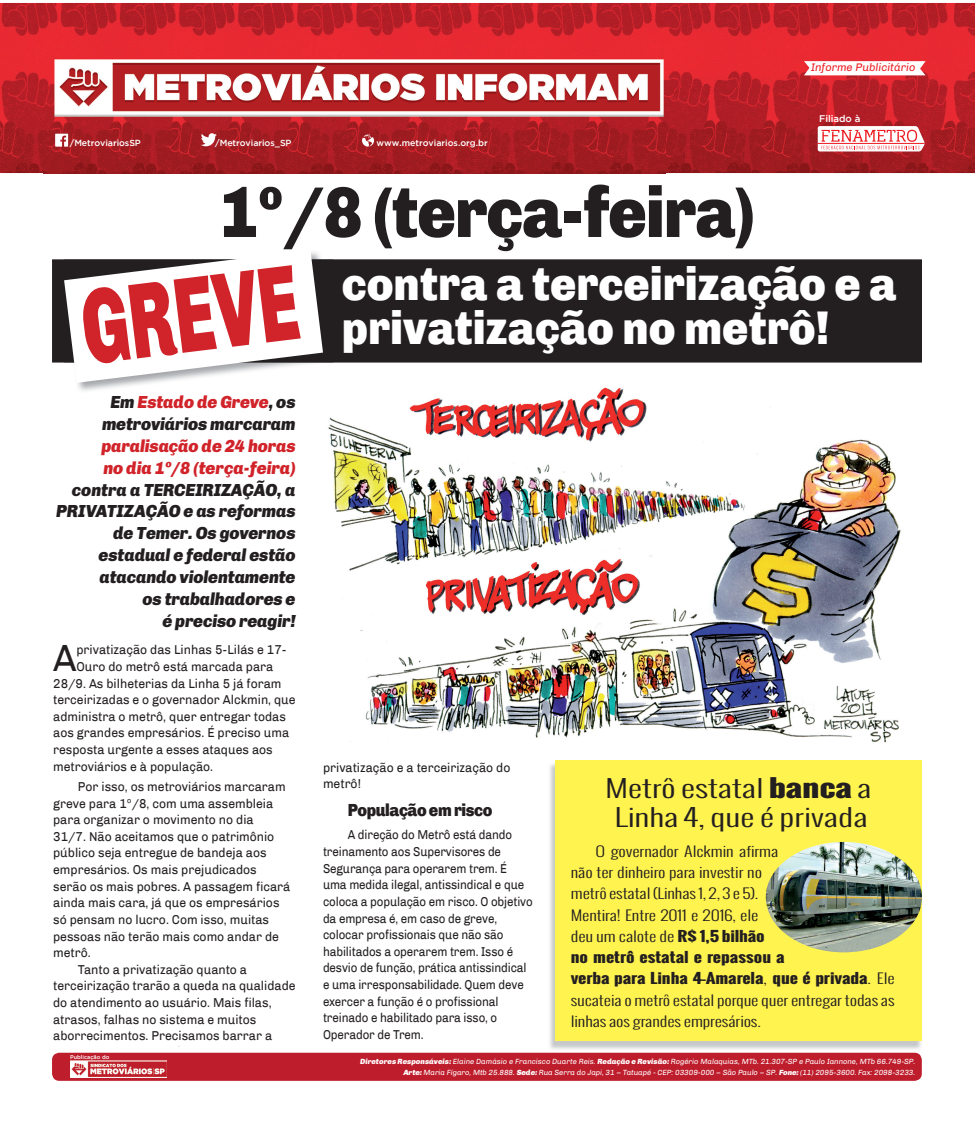
<style>
.page{position:relative;width:975px;height:1134px;background:#fff}
.page>*{position:absolute;margin:0;border:0;box-sizing:border-box;transform-origin:0 0}
.t1{font:900 107.5px "Chivo";color:#d1232a;scale:.62 1}
.t2{font:900 72px "Chivo";letter-spacing:-.02em;color:#231f20;scale:.9 1}
.t3{font:900 47.25px/43.8px "Chivo";color:#fff;scale:.93 1}
.t4{font:37.88px "Chivo";color:#231f20;scale:.95 1}
.t5{font:300 23.75px/28.5px "Oswald";letter-spacing:-.01em;color:#231f20;text-align:center;scale:1.5 1}
.t6{font:italic 900 17.5px/21.9px "Chivo";letter-spacing:-.01em;color:#231f20;text-align:center;scale:.95 1}
.t7{font:italic 900 17.5px/21.9px "Chivo";letter-spacing:-.01em;color:#d1232a;scale:.95 1}
.t8{font:900 17.5px "Chivo";letter-spacing:-.025em;color:#231f20;scale:.9 1}
.t9{font:300 13.75px/21.2px "Oswald";letter-spacing:-.01em;color:#231f20;scale:1.3 1}
.t10{font:12.88px/16.6px "Chivo";color:#231f20;scale:.95 1}
.t11{font:12.88px/16.6px "Chivo";color:#231f20;scale:.9 1}
.t12{font:italic 11px "Chivo";color:#ee1d23}
.t13{font:500 9.62px "Gotham";letter-spacing:-.005em;color:#fff}
.t14{font:500 8.88px "Gotham";letter-spacing:-.005em;color:#fff}
.t15{font:italic 7.5px/11.2px "Chivo";letter-spacing:-.005em;color:#fff;text-align:right}
.t16{font:500 5.5px "Gotham";color:#fff}
.s1{color:#d1232a}
.s2{font-weight:700}
.s3{font-weight:900}
</style>
<div class="page">
<img style="left:328px;top:387px;width:573px;height:356px">
<img style="left:0;top:3px;width:974px;height:85px">
<img style="left:0;top:88px;width:44px;height:85px">
<img style="left:665px;top:88px;width:309px;height:85px">
<img style="left:44px;top:131px;width:621px;height:42px">
<svg style="left:817px;top:126px;width:107px;height:25px"></svg>
<hr style="left:817px;top:143px;width:107px;height:1px;background:#ee1d23">
<svg style="left:55px;top:134px;width:13px;height:13px"></svg>
<svg style="left:362px;top:135px;width:12px;height:12px"></svg>
<svg style="left:201px;top:133px;width:16px;height:13px"></svg>
<svg style="left:803px;top:61px;width:122px;height:14px"></svg>
<img style="left:43px;top:56px;width:630px;height:75px">
<div style="left:52px;top:1053px;width:869px;height:28px;background:#be1d2c;border-radius:7px"></div>
<img style="left:70px;top:1061px;width:97px;height:17px">
<div style="left:52px;top:259px;width:869px;height:104px;background:#231f20"></div>
<svg style="left:64px;top:252px;width:270px;height:141px"></svg>
<img style="left:550px;top:762px;width:372px;height:287px">
<div style="left:555px;top:760px;width:366px;height:280px;background:#fff34f"></div>
<img style="left:765px;top:842px;width:156px;height:110px">
<p class="t12" style="left:811px;top:61px;width:106px">Informe Publicitário</p>
<p class="t14" style="left:70px;top:137px;width:73px">/MetroviariosSP</p>
<p class="t14" style="left:215px;top:138px;width:78px">/Metroviarios_SP</p>
<p class="t14" style="left:376px;top:138px;width:113px">www.metroviarios.org.br</p>
<p class="t13" style="left:819px;top:113px;width:43px">Filiado à</p>
<h2 class="t2" style="left:219px;top:169px;width:596px">1º/8 (terça-feira)</h2>
<h3 class="t3" style="left:342px;top:262px;width:598px">contra a terceirização e a privatização no metrô!</h3>
<h1 class="t1" style="left:74px;top:265px;width:352px;rotate:-7deg">GREVE</h1>
<h3 class="t6" style="left:102px;top:391px;width:205px">Em <span class="s1">Estado de Greve</span>, os metroviários marcaram</h3>
<h3 class="t7" style="left:101px;top:435px;width:206px">paralisação de 24 horas no dia 1º/8 (terça-feira)</h3>
<h3 class="t6" style="left:56px;top:479px;width:253px;text-align:right">contra a TERCEIRIZAÇÃO, a<br>PRIVATIZAÇÃO e as reformas de Temer. Os governos estadual e federal estão atacando violentamente<br>os trabalhadores e<br>é preciso reagir!</h3>
<h3 class="t4" style="left:53px;top:636px;width:26px">A</h3>
<p class="t10" style="left:76px;top:642px;width:223px">privatização das Linhas 5-Lilás e 17-</p>
<p class="t10" style="left:76px;top:658px;width:209px">Ouro do metrô está marcada para</p>
<p class="t10" style="left:53px;top:675px;width:242px">28/9. As bilheterias da Linha 5 já foram</p>
<p class="t10" style="left:53px;top:691px;width:257px">terceirizadas e o governador Alckmin, que</p>
<p class="t10" style="left:53px;top:708px;width:246px">administra o metrô, quer entregar todas</p>
<p class="t10" style="left:53px;top:725px;width:250px">aos grandes empresários. É preciso uma</p>
<p class="t10" style="left:53px;top:741px;width:232px">resposta urgente a esses ataques aos</p>
<p class="t10" style="left:53px;top:758px;width:170px">metroviários e à população.</p>
<p class="t10" style="left:78px;top:778px;width:220px">Por isso, os metroviários marcaram</p>
<p class="t10" style="left:53px;top:795px;width:233px">greve para 1º/8, com uma assembleia</p>
<p class="t10" style="left:53px;top:811px;width:212px">para organizar o movimento no dia</p>
<p class="t10" style="left:53px;top:828px;width:234px">31/7. Não aceitamos que o patrimônio</p>
<p class="t10" style="left:53px;top:845px;width:226px">público seja entregue de bandeja aos</p>
<p class="t10" style="left:53px;top:861px;width:216px">empresários. Os mais prejudicados</p>
<p class="t10" style="left:53px;top:878px;width:251px">serão os mais pobres. A passagem ficará</p>
<p class="t10" style="left:53px;top:894px;width:240px">ainda mais cara, já que os empresários</p>
<p class="t10" style="left:53px;top:911px;width:229px">só pensam no lucro. Com isso, muitas</p>
<p class="t10" style="left:53px;top:928px;width:239px">pessoas não terão mais como andar de</p>
<p class="t10" style="left:53px;top:944px;width:41px">metrô.</p>
<p class="t10" style="left:78px;top:961px;width:179px">Tanto a privatização quanto a</p>
<p class="t10" style="left:53px;top:978px;width:257px">terceirização trarão a queda na qualidade</p>
<p class="t10" style="left:53px;top:994px;width:231px">do atendimento ao usuário. Mais filas,</p>
<p class="t10" style="left:53px;top:1011px;width:215px">atrasos, falhas no sistema e muitos</p>
<p class="t10" style="left:53px;top:1027px;width:232px">aborrecimentos. Precisamos barrar a</p>
<p class="t16" style="left:70px;top:1054px;width:41px">Publicação do</p>
<p class="t10" style="left:323px;top:759px;width:199px">privatização e a terceirização do metrô!</p>
<h3 class="t8" style="left:348px;top:799px;width:162px">População em risco</h3>
<p class="t11" style="left:323px;top:827px;width:234px;text-indent:25px">A direção do Metrô está dando treinamento aos Supervisores de Segurança para operarem trem. É uma medida ilegal, antissindical e que coloca a população em risco. O objetivo da empresa é, em caso de greve, colocar profissionais que não são habilitados a operarem trem. Isso é desvio de função, prática antissindical e uma irresponsabilidade. Quem deve exercer a função é o profissional treinado e habilitado para isso, o Operador de Trem.</p>
<h3 class="t5" style="left:605px;top:774px;width:179px">Metrô estatal <span class="s2">banca</span> a<br>Linha 4, que é privada</h3>
<p class="t9" style="left:570px;top:840px;width:251px;text-indent:25px">O governador Alckmin afirma<br>não ter dinheiro para investir no<br>metrô estatal (Linhas 1, 2, 3 e 5).<br>Mentira! Entre 2011 e 2016, ele<br>deu um calote de <span class="s2">R$ 1,5 bilhão<br>no metrô estatal e repassou a<br>verba para Linha 4-Amarela</span>, <span class="s2">que é privada</span>. Ele sucateia o metrô estatal porque quer entregar todas as linhas aos grandes empresários.</p>
<p class="t15" style="left:360px;top:1055px;width:556px"><span class="s3">Diretores Responsáveis:</span> Elaine Damásio e Francisco Duarte Reis. <span class="s3">Redação e Revisão:</span> Rogério Malaquias, MTb. 21.307-SP e Paulo Iannone, MTb 66.749-SP.<br><span class="s3">Arte:</span> Maria Fígaro, Mtb 25.888. <span class="s3">Sede:</span> Rua Serra do Japi, 31 – Tatuapé - CEP: 03309-000 – São Paulo – SP. <span class="s3">Fone:</span> (11) 2095-3600. Fax: 2098-3233.</p>
</div>
